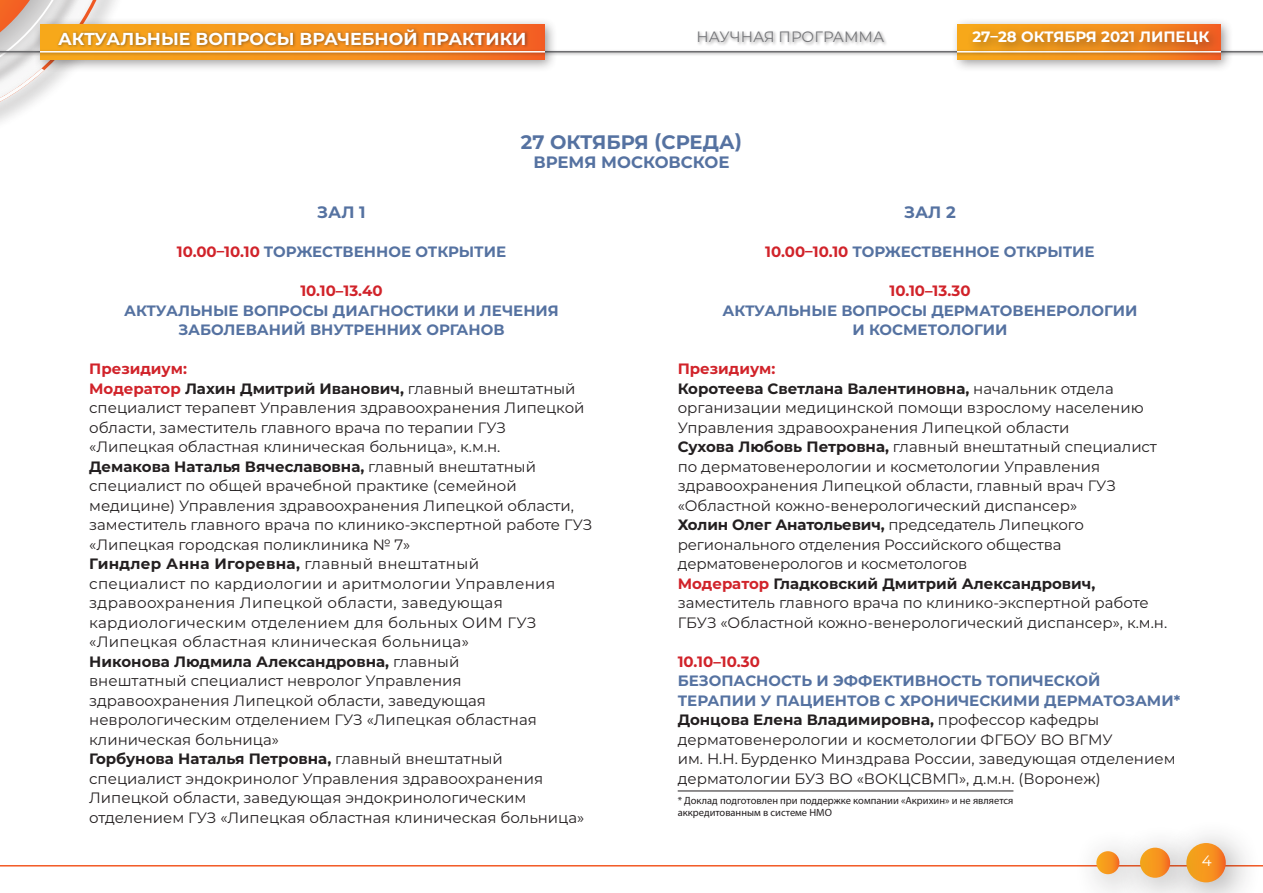
<style>
.page{position:relative;width:1263px;height:893px;background:#fff}
.page>*{position:absolute;margin:0;border:0;box-sizing:border-box;transform-origin:0 0}
.Lekciya{font:700 19.5px "Montserrat";color:#5572a1}
.t1{font:700 17.4px "Montserrat";color:#fff}
.Lekciya-2{font:700 16.5px "Montserrat";color:#5572a1}
.osnova{font:15px/19.5px "Montserrat";color:#231f20}
.osnova-2{font:15px/19.5px "Montserrat";letter-spacing:.02em;color:#231f20}
.Lekciya-3{font:700 15px/19.5px "Montserrat";color:#5572a1;text-align:center}
.otvet{font:700 15px "Montserrat";color:#5572a1}
.Time{font:700 15px "Montserrat";color:#d1232a}
.t2{font:700 15px "Montserrat";color:#fff}
.t3{font:15px "Montserrat";color:#757679}
.t4{font:15px "Montserrat";color:#fff}
.snoska{font:10.5px/12px "Myriad Pro";color:#231f20}
.s1{color:#d1232a}
.s2{font-weight:700;color:#d1232a}
.s3{font-weight:700}
</style>
<div class="page">
<svg style="left:0;top:0;width:116px;height:122px"></svg>
<hr style="left:0;top:865px;width:1263px;height:1px;background:#f25924">
<div style="left:0;top:49px;width:1263px;height:7px;background:#231f20;opacity:.45"></div>
<hr style="left:0;top:51px;width:1263px;height:2px;background:#6b6b6e">
<div style="left:951px;top:17px;width:283px;height:55px;background:#231f20;opacity:.45"></div>
<svg style="left:958px;top:24px;width:262px;height:35px"></svg>
<div style="left:958px;top:49px;width:262px;height:7px;background:#231f20;opacity:.45"></div>
<hr style="left:958px;top:51px;width:262px;height:2px;background:#fff">
<div style="left:34px;top:17px;width:524px;height:55px;background:#231f20;opacity:.45"></div>
<svg style="left:40px;top:24px;width:504px;height:35px;background:#f58e1e"></svg>
<div style="left:40px;top:49px;width:504px;height:7px;background:#231f20;opacity:.45"></div>
<hr style="left:40px;top:51px;width:504px;height:2px;background:#fff">
<div style="left:56px;top:27px;width:473px;height:21px;background:#231f20;opacity:.45"></div>
<div style="left:697px;top:30px;width:191px;height:16px;background:#231f20;opacity:.45"></div>
<div style="left:967px;top:25px;width:255px;height:32px;background:#231f20;opacity:.45"></div>
<div style="left:1162px;top:819px;width:100px;height:74px;background:#231f20;opacity:.45"></div>
<svg style="left:1186px;top:843px;width:40px;height:39px"></svg>
<div style="left:1116px;top:824px;width:91px;height:69px;background:#231f20;opacity:.45"></div>
<svg style="left:1140px;top:848px;width:30px;height:30px"></svg>
<div style="left:1073px;top:828px;width:82px;height:65px;background:#231f20;opacity:.45"></div>
<svg style="left:1096px;top:851px;width:23px;height:23px"></svg>
<hr style="left:678px;top:791px;width:335px;height:1px;background:#231f20">
<p class="t1" style="left:58px;top:26px;width:470px">АКТУАЛЬНЫЕ ВОПРОСЫ ВРАЧЕБНОЙ ПРАКТИКИ</p>
<p class="t3" style="left:696px;top:27px;width:189px">НАУЧНАЯ ПРОГРАММА</p>
<p class="t2" style="left:972px;top:26px;width:238px">27–28 ОКТЯБРЯ 2021 ЛИПЕЦК</p>
<p class="Lekciya" style="left:521px;top:128px;width:223px">27 ОКТЯБРЯ (СРЕДА)</p>
<p class="Lekciya-2" style="left:533px;top:150px;width:198px">ВРЕМЯ МОСКОВСКОЕ</p>
<p class="Lekciya-2" style="left:317px;top:200px;width:50px">ЗАЛ 1</p>
<p class="otvet" style="left:177px;top:241px;width:331px"><span class="s1">10.00–10.10</span> ТОРЖЕСТВЕННОЕ ОТКРЫТИЕ</p>
<p class="Time" style="left:300px;top:280px;width:84px">10.10–13.40</p>
<p class="Lekciya-3" style="left:124px;top:300px;width:436px">АКТУАЛЬНЫЕ ВОПРОСЫ ДИАГНОСТИКИ И ЛЕЧЕНИЯ<br>ЗАБОЛЕВАНИЙ ВНУТРЕННИХ ОРГАНОВ</p>
<p class="Time" style="left:89px;top:358px;width:99px">Президиум:</p>
<p class="osnova" style="left:89px;top:378px;width:497px"><span class="s2">Модератор</span> <span class="s3">Лахин Дмитрий Иванович,</span> главный внештатный специалист терапевт Управления здравоохранения Липецкой области, заместитель главного врача по терапии ГУЗ «Липецкая областная клиническая больница», к.м.н.</p>
<p class="osnova" style="left:89px;top:456px;width:505px"><span class="s3">Демакова Наталья Вячеславовна,</span> главный внештатный специалист по общей врачебной практике (семейной медицине) Управления здравоохранения Липецкой области, заместитель главного врача по клинико-экспертной работе ГУЗ «Липецкая городская поликлиника № 7»</p>
<p class="osnova-2" style="left:89px;top:553px;width:467px"><span class="s3">Гиндлер Анна Игоревна,</span> главный внештатный специалист по кардиологии и аритмологии Управления здравоохранения Липецкой области, заведующая кардиологическим отделением для больных ОИМ ГУЗ «Липецкая областная клиническая больница»</p>
<p class="osnova" style="left:89px;top:651px;width:449px"><span class="s3">Никонова Людмила Александровна,</span> главный внештатный специалист невролог Управления здравоохранения Липецкой области, заведующая неврологическим отделением ГУЗ «Липецкая областная клиническая больница»</p>
<p class="osnova" style="left:89px;top:748px;width:497px"><span class="s3">Горбунова Наталья Петровна,</span> главный внештатный специалист эндокринолог Управления здравоохранения Липецкой области, заведующая эндокринологическим отделением ГУЗ «Липецкая областная клиническая больница»</p>
<p class="Lekciya-2" style="left:904px;top:200px;width:53px">ЗАЛ 2</p>
<p class="otvet" style="left:765px;top:241px;width:331px"><span class="s1">10.00–10.10</span> ТОРЖЕСТВЕННОЕ ОТКРЫТИЕ</p>
<p class="Time" style="left:889px;top:280px;width:83px">10.10–13.30</p>
<p class="Lekciya-3" style="left:722px;top:300px;width:417px">АКТУАЛЬНЫЕ ВОПРОСЫ ДЕРМАТОВЕНЕРОЛОГИИ<br>И КОСМЕТОЛОГИИ</p>
<p class="Time" style="left:678px;top:358px;width:99px">Президиум:</p>
<p class="osnova" style="left:678px;top:378px;width:467px"><span class="s3">Коротеева Светлана Валентиновна,</span> начальник отдела организации медицинской помощи взрослому населению<br>Управления здравоохранения Липецкой области</p>
<p class="osnova" style="left:678px;top:436px;width:481px"><span class="s3">Сухова Любовь Петровна,</span> главный внештатный специалист по дерматовенерологии и косметологии Управления здравоохранения Липецкой области, главный врач ГУЗ «Областной кожно-венерологический диспансер»</p>
<p class="osnova" style="left:678px;top:514px;width:408px"><span class="s3">Холин Олег Анатольевич,</span> председатель Липецкого регионального отделения Российского общества дерматовенерологов и косметологов</p>
<p class="osnova" style="left:678px;top:573px;width:491px"><span class="s2">Модератор</span> <span class="s3">Гладковский Дмитрий Александрович, </span>заместитель главного врача по клинико-экспертной работе<br>ГБУЗ «Областной кожно-венерологический диспансер», к.м.н.</p>
<p class="Time" style="left:678px;top:650px;width:84px">10.10–10.30</p>
<p class="Lekciya-3" style="left:678px;top:670px;width:504px;text-align:left">БЕЗОПАСНОСТЬ И ЭФФЕКТИВНОСТЬ ТОПИЧЕСКОЙ<br>ТЕРАПИИ У ПАЦИЕНТОВ С ХРОНИЧЕСКИМИ ДЕРМАТОЗАМИ*</p>
<p class="osnova" style="left:678px;top:709px;width:499px"><span class="s3">Донцова Елена Владимировна,</span> профессор кафедры дерматовенерологии и косметологии ФГБОУ ВО ВГМУ<br>им. Н.Н. Бурденко Минздрава России, заведующая отделением дерматологии БУЗ ВО «ВОКЦСВМП», д.м.н. (Воронеж)</p>
<p class="snoska" style="left:678px;top:794px;width:337px">* Доклад подготовлен при поддержке компании «Акрихин» и не является аккредитованным в системе НМО</p>
<p class="t4" style="left:1202px;top:850px;width:11px">4</p>
</div>
